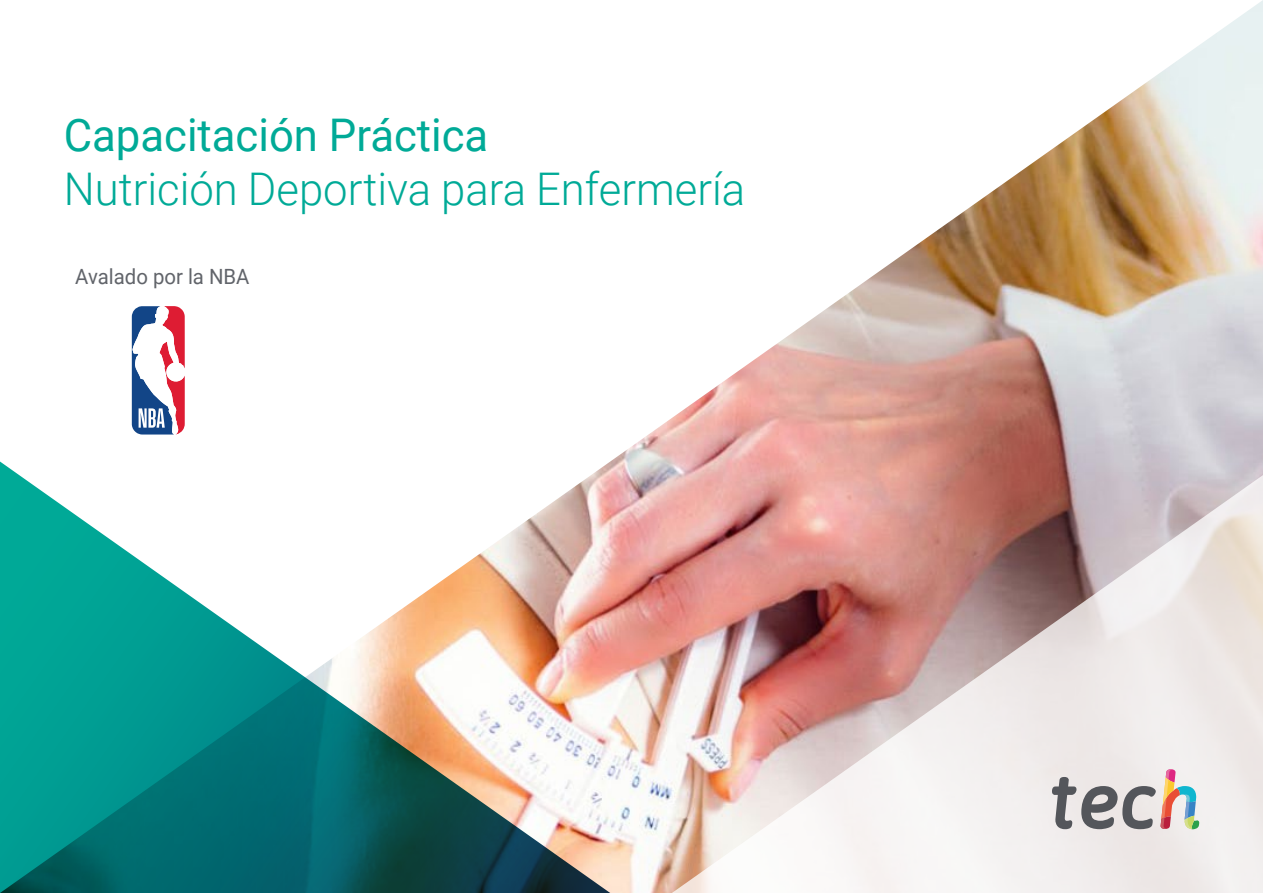
<style>
.page{position:relative;width:1263px;height:893px;background:#fff}
.page>*{position:absolute;margin:0;border:0;box-sizing:border-box;transform-origin:0 0}
.t1{font:300 45px "Roboto";color:#00aa97}
.t2{font:45px "Roboto";color:#00aa97}
.t3{font:21px "Roboto";color:#61646a}
</style>
<div class="page">
<img style="left:131px;top:0;width:1132px;height:872px">
<img style="left:642px;top:454px;width:621px;height:439px">
<svg style="left:0;top:446px;width:640px;height:447px"></svg>
<svg style="left:1052px;top:769px;width:147px;height:60px;background:#bdb7b6"></svg>
<svg style="left:132px;top:306px;width:53px;height:129px"></svg>
<p class="t2" style="left:64px;top:103px;width:426px">Capacitación Práctica</p>
<p class="t1" style="left:64px;top:157px;width:683px">Nutrición Deportiva para Enfermería</p>
<p class="t3" style="left:75px;top:262px;width:176px">Avalado por la NBA</p>
</div>
